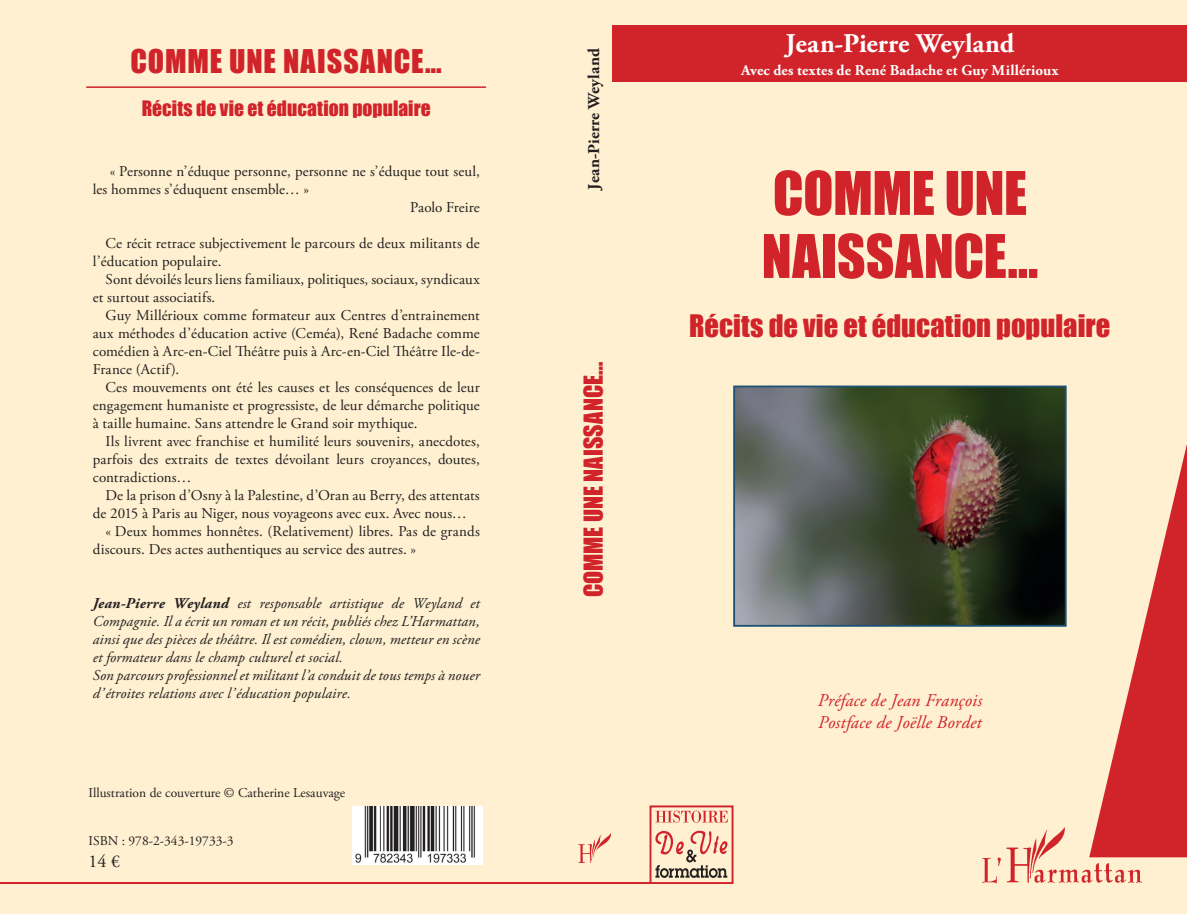
<style>
.page{position:relative;width:1187px;height:914px;background:#fff}
.page>*{position:absolute;margin:0;border:0;box-sizing:border-box;transform-origin:0 0}
.t1{font:55.5px/63px "Impact";letter-spacing:-.005em;color:#d1232a}
.t2{font:30px "Impact";letter-spacing:.03em;color:#d1232a}
.t3{font:28.5px "Impact";color:#d1232a}
.t4{font:700 27px "Adobe Garamond Pro";color:#fff}
.t5{font:24px "Impact";color:#d1232a}
.t6{font:19.5px "Impact";letter-spacing:.005em;color:#d1232a}
.t7{font:italic 18px/22.5px "Adobe Garamond Pro";letter-spacing:.01em;color:#d1232a}
.t8{font:18px "Adobe Garamond Pro";color:#231f20}
.t9{font:700 16.5px "Adobe Garamond Pro";letter-spacing:.005em;color:#231f20}
.t10{font:15px/18px "Adobe Garamond Pro";letter-spacing:.005em;color:#231f20;text-align:justify}
.t11{font:italic 15px/18px "Adobe Garamond Pro";letter-spacing:.01em;color:#231f20}
.t12{font:700 15px "Adobe Garamond Pro";letter-spacing:.015em;color:#fff}
.t13{font:13.5px "Adobe Garamond Pro";color:#231f20}
.s1{font-weight:700}
</style>
<div class="page">
<div style="left:0;top:0;width:1186px;height:914px;background:#fef0d0"></div>
<img style="left:579px;top:834px;width:31px;height:28px">
<div style="left:613px;top:26px;width:573px;height:56px;background:#d1232a"></div>
<img style="left:736px;top:388px;width:327px;height:235px">
<div style="left:733px;top:385px;width:333px;height:241px;border:2px solid #1c5277"></div>
<div style="left:649px;top:805px;width:84px;height:78px;border:2px solid #d1232a"></div>
<svg style="left:655px;top:810px;width:72px;height:12px"></svg>
<svg style="left:655px;top:830px;width:73px;height:47px"></svg>
<hr style="left:0;top:882px;width:649px;height:1px;background:#d1232a">
<img style="left:982px;top:827px;width:159px;height:56px">
<svg style="left:1089px;top:448px;width:97px;height:409px"></svg>
<hr style="left:86px;top:86px;width:400px;height:2px;background:#d1232a">
<img style="left:352px;top:806px;width:130px;height:58px">
<h2 class="t2" style="left:130px;top:38px;width:313px">COMME UNE NAISSANCE…</h2>
<h3 class="t6" style="left:142px;top:93px;width:290px">Récits de vie et éducation populaire</h3>
<p class="t10" style="left:110px;top:162px;width:371px">« Personne n’éduque personne, personne ne s’éduque tout seul,</p>
<p class="t10" style="left:93px;top:180px;width:218px">les hommes s’éduquent ensemble… »</p>
<p class="t10" style="left:410px;top:198px;width:71px">Paolo Freire</p>
<p class="t10" style="left:93px;top:234px;width:388px;text-indent:13px">Ce récit retrace subjectivement le parcours de deux militants de l’éducation populaire.</p>
<p class="t10" style="left:93px;top:270px;width:388px;text-indent:13px">Sont dévoilés leurs liens familiaux, politiques, sociaux, syndicaux et surtout associatifs.</p>
<p class="t10" style="left:93px;top:306px;width:388px;text-indent:13px">Guy Millérioux comme formateur aux Centres d’entrainement aux méthodes d’éducation active (Ceméa), René Badache comme comédien à Arc-en-Ciel Théâtre puis à Arc-en-Ciel Théâtre Ile-de-France (Actif).</p>
<p class="t10" style="left:93px;top:378px;width:388px;text-indent:13px">Ces mouvements ont été les causes et les conséquences de leur engagement humaniste et progressiste, de leur démarche politique à taille humaine. Sans attendre le Grand soir mythique.</p>
<p class="t10" style="left:93px;top:432px;width:388px;text-indent:13px">Ils livrent avec franchise et humilité leurs souvenirs, anecdotes, parfois des extraits de textes dévoilant leurs croyances, doutes, contradictions…</p>
<p class="t10" style="left:105px;top:486px;width:376px">De la prison d’Osny à la Palestine, d’Oran au Berry, des attentats</p>
<p class="t10" style="left:93px;top:504px;width:376px">de 2015 à Paris au Niger, nous voyageons avec eux. Avec nous…</p>
<p class="t10" style="left:105px;top:522px;width:376px">« Deux hommes honnêtes. (Relativement) libres. Pas de grands</p>
<p class="t10" style="left:93px;top:540px;width:325px">discours. Des actes authentiques au service des autres. »</p>
<p class="t11" style="left:93px;top:594px;width:388px"><span class="s1">Jean-Pierre Weyland</span> est responsable artistique de Weyland et Compagnie. Il a écrit un roman et un récit, publiés chez L’Harmattan, ainsi que des pièces de théâtre. Il est comédien, clown, metteur en scène et formateur dans le champ culturel et social.<br>Son parcours professionnel et militant l’a conduit de tous temps à nouer d’étroites relations avec l’éducation populaire.</p>
<p class="t13" style="left:88px;top:784px;width:258px">Illustration de couverture © Catherine Lesauvage</p>
<p class="t13" style="left:88px;top:832px;width:147px">ISBN : 978-2-343-19733-3</p>
<p class="t8" style="left:88px;top:850px;width:33px">14 €</p>
<p class="t9" style="left:584px;top:189px;width:143px;rotate:-90deg">Jean-Pierre Weyland</p>
<h3 class="t5" style="left:574px;top:597px;width:237px;rotate:-90deg">COMME UNE NAISSANCE…</h3>
<h3 class="t4" style="left:785px;top:28px;width:230px">Jean-Pierre Weyland</h3>
<p class="t12" style="left:741px;top:61px;width:319px">Avec des textes de René Badache et Guy Millérioux</p>
<h1 class="t1" style="left:761px;top:160px;width:278px">COMME UNE<br>NAISSANCE…</h1>
<h3 class="t3" style="left:689px;top:304px;width:423px">Récits de vie et éducation populaire</h3>
<p class="t7" style="left:817px;top:689px;width:166px">Préface de Jean François<br>Postface de Joëlle Bordet</p>
</div>
